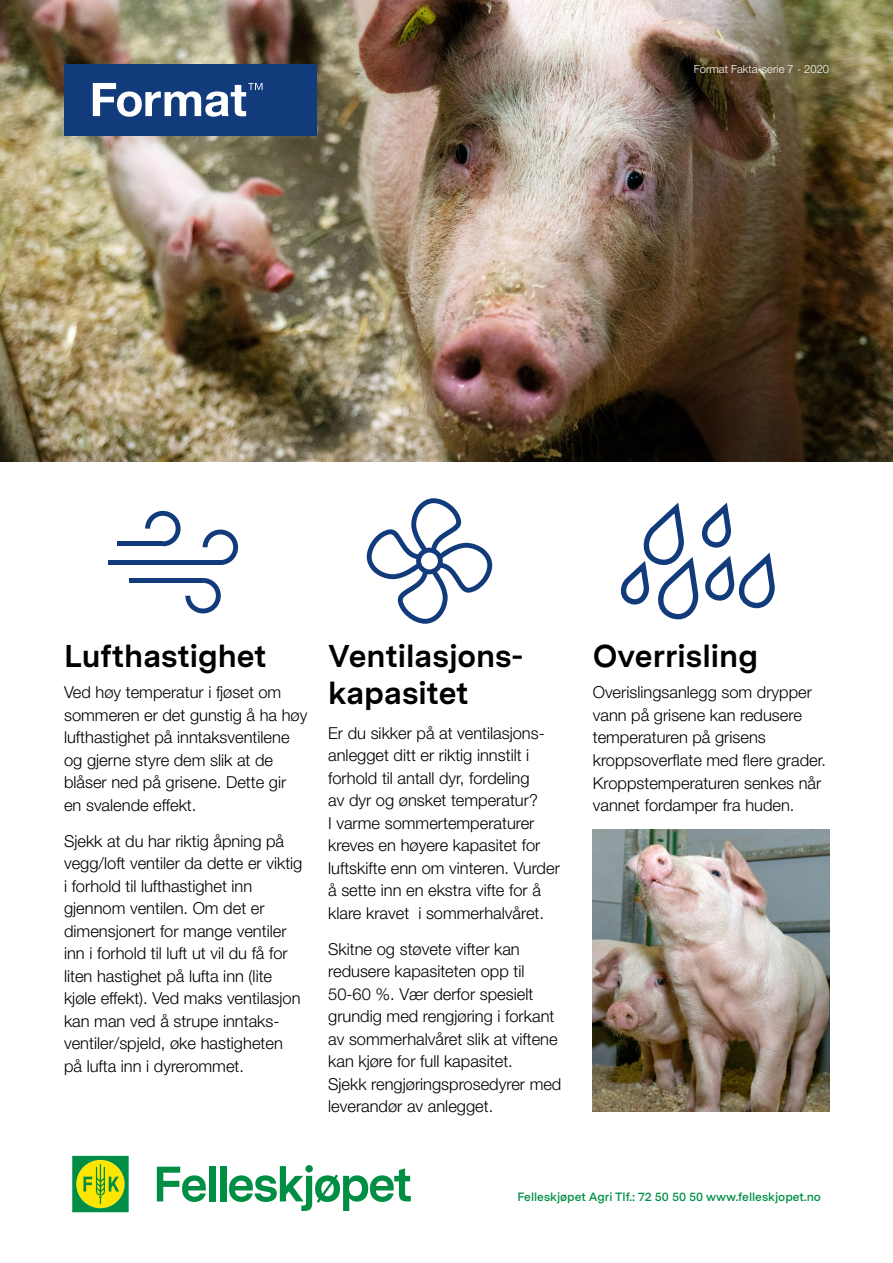
<style>
.page{position:relative;width:893px;height:1263px;background:#fff}
.page>*{position:absolute;margin:0;border:0;box-sizing:border-box;transform-origin:0 0}
.t1{font:700 31.5px/37.5px "FK Messina";color:#000}
.t2{font:300 16.5px/22.5px "Helvetica Neue LT";color:#000}
.t3{font:600 12px "FK Messina";color:#008e45}
.t4{font:300 11.25px "Helvetica Neue LT";color:#fff}
</style>
<div class="page">
<img style="left:0;top:0;width:893px;height:461px">
<div style="left:64px;top:64px;width:252px;height:71px;background:#123b7c"></div>
<svg style="left:93px;top:83px;width:169px;height:34px"></svg>
<svg style="left:367px;top:498px;width:125px;height:126px"></svg>
<div style="left:108px;top:560px;width:112px;height:5px;background:#123b7c"></div>
<svg style="left:203px;top:529px;width:35px;height:36px"></svg>
<div style="left:117px;top:541px;width:46px;height:5px;background:#123b7c"></div>
<svg style="left:145px;top:511px;width:36px;height:35px"></svg>
<div style="left:129px;top:578px;width:74px;height:5px;background:#123b7c"></div>
<svg style="left:185px;top:578px;width:36px;height:35px"></svg>
<svg style="left:620px;top:508px;width:155px;height:112px"></svg>
<img style="left:593px;top:829px;width:236px;height:283px">
<div style="left:209px;top:1166px;width:6px;height:35px;background:#008e45"></div>
<div style="left:220px;top:1166px;width:6px;height:35px;background:#008e45"></div>
<svg style="left:229px;top:1166px;width:182px;height:45px"></svg>
<svg style="left:157px;top:1167px;width:49px;height:35px"></svg>
<svg style="left:72px;top:1156px;width:57px;height:56px;background:#7bb828"></svg>
<div style="left:305px;top:1165px;width:8px;height:7px;background:#008e45;border-radius:50%"></div>
<p class="t4" style="left:694px;top:62px;width:137px">Format Fakta-serie 7 - 2020</p>
<h1 class="t1" style="left:64px;top:636px;width:204px">Lufthastighet</h1>
<h1 class="t1" style="left:328px;top:636px;width:196px">Ventilasjons&shy;kapasitet</h1>
<h1 class="t1" style="left:593px;top:636px;width:167px">Overrisling</h1>
<p class="t2" style="left:593px;top:681px;width:235px">Overislingsanlegg som drypper vann på grisene kan redusere temperaturen på grisens kroppsoverflate med flere grader.<br>Kroppstemperaturen senkes når vannet fordamper fra huden.</p>
<p class="t2" style="left:64px;top:681px;width:245px">Ved høy temperatur i fjøset om sommeren er det gunstig å ha høy lufthastighet på inntaksventilene og gjerne styre dem slik at de blåser ned på grisene. Dette gir en svalende effekt.</p>
<p class="t2" style="left:64px;top:829px;width:240px">Sjekk at du har riktig åpning på vegg/loft ventiler da dette er viktig i forhold til lufthastighet inn gjennom ventilen. Om det er dimensjonert for mange ventiler inn i forhold til luft ut vil du få for liten hastighet på lufta inn (lite kjøle effekt). Ved maks ventilasjon kan man ved å strupe inntaks&shy;ventiler/spjeld, øke hastigheten på lufta inn i dyrerommet.</p>
<p class="t2" style="left:328px;top:721px;width:233px">Er du sikker på at ventilasjons&shy;anlegget ditt er riktig innstilt i forhold til antall dyr, fordeling<br>av dyr og ønsket temperatur?<br>I varme sommertemperaturer kreves en høyere kapasitet for luftskifte enn om vinteren. Vurder å sette inn en ekstra vifte for å klare kravet i sommerhalvåret.</p>
<p class="t2" style="left:328px;top:937px;width:235px">Skitne og støvete vifter kan redusere kapasiteten opp til<br>50-60 %. Vær derfor spesielt grundig med rengjøring i forkant av sommerhalvåret slik at viftene kan kjøre for full kapasitet.<br>Sjekk rengjøringsprosedyrer med leverandør av anlegget.</p>
<p class="t3" style="left:518px;top:1188px;width:305px">Felleskjøpet Agri Tlf.: 72 50 50 50 www.felleskjopet.no</p>
</div>
